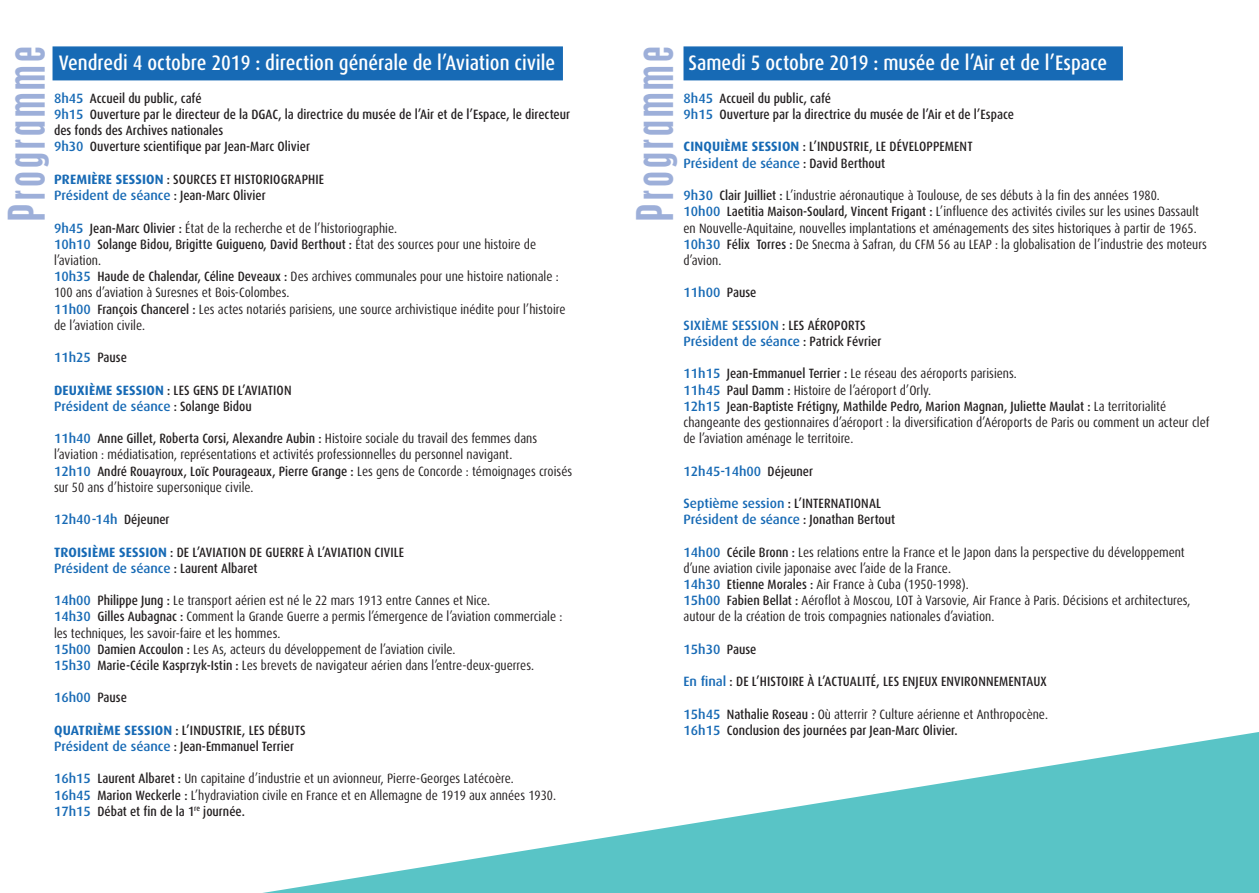
<style>
.page{position:relative;width:1259px;height:893px;background:#fff}
.page>*{position:absolute;margin:0;border:0;box-sizing:border-box;transform-origin:0 0}
.t1{font:condensed 45px "Placard MT Std";letter-spacing:.07em;color:#9dafd9}
.t2{font:500 condensed 21px "Dax OT";color:#fff}
.t3{font:condensed 13.5px/16.2px "Dax OT";color:#231f20}
.t4{font:500 condensed 13.5px/16.2px "Dax OT";color:#231f20}
.t5{font:500 13.5px/16.2px "Dax OT";color:#176ab5}
.s1{font-stretch:normal;color:#176ab5}
.s2{font-weight:700;font-stretch:normal;color:#176ab5}
.s3{font-weight:500;font-stretch:normal;color:#176ab5}
.s4{font-weight:500}
.s5{font-stretch:condensed;color:#231f20}
.s6{font-weight:400}
</style>
<div class="page">
<div style="left:53px;top:46px;width:510px;height:34px;background:#176ab5;border:2px solid #176ab5"></div>
<div style="left:683px;top:46px;width:440px;height:34px;background:#176ab5;border:2px solid #176ab5"></div>
<svg style="left:263px;top:732px;width:996px;height:161px"></svg>
<h1 class="t1" style="left:-1px;top:221px;width:176px;rotate:-90deg">Programme</h1>
<h1 class="t1" style="left:627px;top:221px;width:176px;rotate:-90deg">Programme</h1>
<h2 class="t2" style="left:59px;top:50px;width:498px">Vendredi 4 octobre 2019 : direction générale de l’Aviation civile</h2>
<p class="t4" style="left:54px;top:90px;width:518px"><span class="s1">8h45</span> Accueil du public, café<br><span class="s1">9h15</span> Ouverture par le directeur de la DGAC, la directrice du musée de l’Air et de l’Espace, le directeur des fonds des Archives nationales<br><span class="s1">9h30</span> Ouverture scientifique par Jean-Marc Olivier</p>
<p class="t4" style="left:54px;top:171px;width:272px"><span class="s2">PREMIÈRE SESSION</span> : SOURCES ET HISTORIOGRAPHIE<br><span class="s1">Président de séance</span> : Jean-Marc Olivier</p>
<p class="t3" style="left:54px;top:220px;width:513px"><span class="s3">9h45</span> <span class="s4">Jean-Marc Olivier :</span> État de la recherche et de l’historiographie.<br><span class="s3">10h10</span> <span class="s4">Solange Bidou, Brigitte Guigueno, David Berthout :</span> État des sources pour une histoire de l’aviation.<br><span class="s3">10h35</span> <span class="s4">Haude de Chalendar, Céline Deveaux :</span> Des archives communales pour une histoire nationale :<br>100 ans d’aviation à Suresnes et Bois-Colombes.<br><span class="s3">11h00</span> <span class="s4">François Chancerel :</span> Les actes notariés parisiens, une source archivistique inédite pour l’histoire de l’aviation civile.</p>
<p class="t5" style="left:54px;top:349px;width:75px">11h25 <span class="s5">Pause</span></p>
<p class="t4" style="left:54px;top:382px;width:239px"><span class="s2">DEUXIÈME SESSION</span> : LES GENS DE L’AVIATION<br><span class="s1">Président de séance</span> : Solange Bidou</p>
<p class="t3" style="left:54px;top:430px;width:520px"><span class="s3">11h40</span> <span class="s4">Anne Gillet, Roberta Corsi, Alexandre Aubin :</span> Histoire sociale du travail des femmes dans l’aviation : médiatisation, représentations et activités professionnelles du personnel navigant.<br><span class="s3">12h10</span> <span class="s4">André Rouayroux, Loïc Pourageaux, Pierre Grange :</span> Les gens de Concorde : témoignages croisés sur 50 ans d’histoire supersonique civile.</p>
<p class="t5" style="left:54px;top:511px;width:117px">12h40-14h <span class="s5">Déjeuner</span></p>
<p class="t4" style="left:54px;top:544px;width:352px"><span class="s2">TROISIÈME SESSION</span> : DE L’AVIATION DE GUERRE À L’AVIATION CIVILE<br><span class="s1">Président de séance</span> : Laurent Albaret</p>
<p class="t3" style="left:54px;top:592px;width:510px"><span class="s3">14h00</span> <span class="s4">Philippe Jung :</span> Le transport aérien est né le 22 mars 1913 entre Cannes et Nice.<br><span class="s3">14h30</span> <span class="s4">Gilles Aubagnac :</span> Comment la Grande Guerre a permis l’émergence de l’aviation commerciale : les techniques, les savoir-faire et les hommes.<br><span class="s3">15h00</span> <span class="s4">Damien Accoulon :</span> Les As, acteurs du développement de l’aviation civile.<br><span class="s3">15h30</span> <span class="s4">Marie-Cécile Kasprzyk-Istin :</span> Les brevets de navigateur aérien dans l’entre-deux-guerres.</p>
<p class="t5" style="left:54px;top:690px;width:75px">16h00 <span class="s5">Pause</span></p>
<p class="t4" style="left:54px;top:722px;width:253px"><span class="s2">QUATRIÈME SESSION</span> : L’INDUSTRIE, LES DÉBUTS<br><span class="s1">Président de séance</span> : Jean-Emmanuel Terrier</p>
<p class="t3" style="left:54px;top:771px;width:503px"><span class="s3">16h15</span> <span class="s4">Laurent Albaret :</span> Un capitaine d’industrie et un avionneur, Pierre-Georges Latécoère.<br><span class="s3">16h45</span> <span class="s4">Marion Weckerle :</span> L’hydraviation civile en France et en Allemagne de 1919 aux années 1930.<br><span class="s3">17h15</span> <span class="s4">Débat et fin de la 1</span><sup>re</sup> <span class="s4">journée.</span></p>
<h2 class="t2" style="left:688px;top:50px;width:420px">Samedi 5 octobre 2019 : musée de l’Air et de l’Espace</h2>
<p class="t4" style="left:683px;top:90px;width:332px"><span class="s1">8h45</span> Accueil du public, café<br><span class="s1">9h15</span> Ouverture par la directrice du musée de l’Air et de l’Espace</p>
<p class="t4" style="left:683px;top:139px;width:291px"><span class="s2">CINQUIÈME SESSION</span> : L’INDUSTRIE, LE DÉVELOPPEMENT<br><span class="s1">Président de séance</span> : David Berthout</p>
<p class="t3" style="left:683px;top:187px;width:525px"><span class="s3">9h30</span> <span class="s4">Clair Juilliet :</span> L’industrie aéronautique à Toulouse, de ses débuts à la fin des années 1980.<br><span class="s3">10h00</span> <span class="s4">Laetitia Maison-Soulard, Vincent Frigant :</span> L’influence des activités civiles sur les usines Dassault en Nouvelle-Aquitaine, nouvelles implantations et aménagements des sites historiques à partir de 1965.<br><span class="s3">10h30</span> <span class="s4">Félix Torres :</span> De Snecma à Safran, du CFM 56 au LEAP : la globalisation de l’industrie des moteurs d’avion.</p>
<p class="t5" style="left:683px;top:285px;width:75px">11h00 <span class="s5">Pause</span></p>
<p class="t5" style="left:683px;top:317px;width:199px">SIXIÈME SESSION <span class="s5">: LES AÉROPORTS<br></span>Président de séance <span class="s5">: Patrick Février</span></p>
<p class="t3" style="left:683px;top:366px;width:527px"><span class="s3">11h15</span> <span class="s4">Jean-Emmanuel Terrier :</span> Le réseau des aéroports parisiens.<br><span class="s3">11h45</span> <span class="s4">Paul Damm :</span> Histoire de l’aéroport d’Orly.<br><span class="s3">12h15</span> <span class="s4">Jean-Baptiste Frétigny, Mathilde Pedro, Marion Magnan, Juliette Maulat :</span> La territorialité changeante des gestionnaires d’aéroport : la diversification d’Aéroports de Paris ou comment un acteur clef de l’aviation aménage le territoire.</p>
<p class="t5" style="left:683px;top:463px;width:131px">12h45-14h00 <span class="s5">Déjeuner</span></p>
<p class="t5" style="left:683px;top:495px;width:213px">Septième session <span class="s5">: L’INTERNATIONAL<br></span>Président de séance <span class="s5">: Jonathan Bertout</span></p>
<p class="t3" style="left:683px;top:544px;width:508px"><span class="s3">14h00</span> <span class="s4">Cécile Bronn :</span> Les relations entre la France et le Japon dans la perspective du développement d’une aviation civile japonaise avec l’aide de la France.<br><span class="s3">14h30</span> <span class="s4">Etienne Morales :</span> Air France à Cuba (1950-1998).<br><span class="s3">15h00</span> <span class="s4">Fabien Bellat :</span> Aéroflot à Moscou, LOT à Varsovie, Air France à Paris. Décisions et architectures, autour de la création de trois compagnies nationales d’aviation.</p>
<p class="t5" style="left:683px;top:641px;width:75px">15h30 <span class="s5">Pause</span></p>
<p class="t4" style="left:683px;top:673px;width:365px"><span class="s1">En final</span> : DE L’HISTOIRE À L’ACTUALITÉ, LES ENJEUX ENVIRONNEMENTAUX</p>
<p class="t4" style="left:683px;top:706px;width:366px"><span class="s1">15h45</span> Nathalie Roseau : <span class="s6">Où atterrir ? Culture aérienne et Anthropocène.<br></span><span class="s1">16h15</span> Conclusion des journées par Jean-Marc Olivier.</p>
</div>
